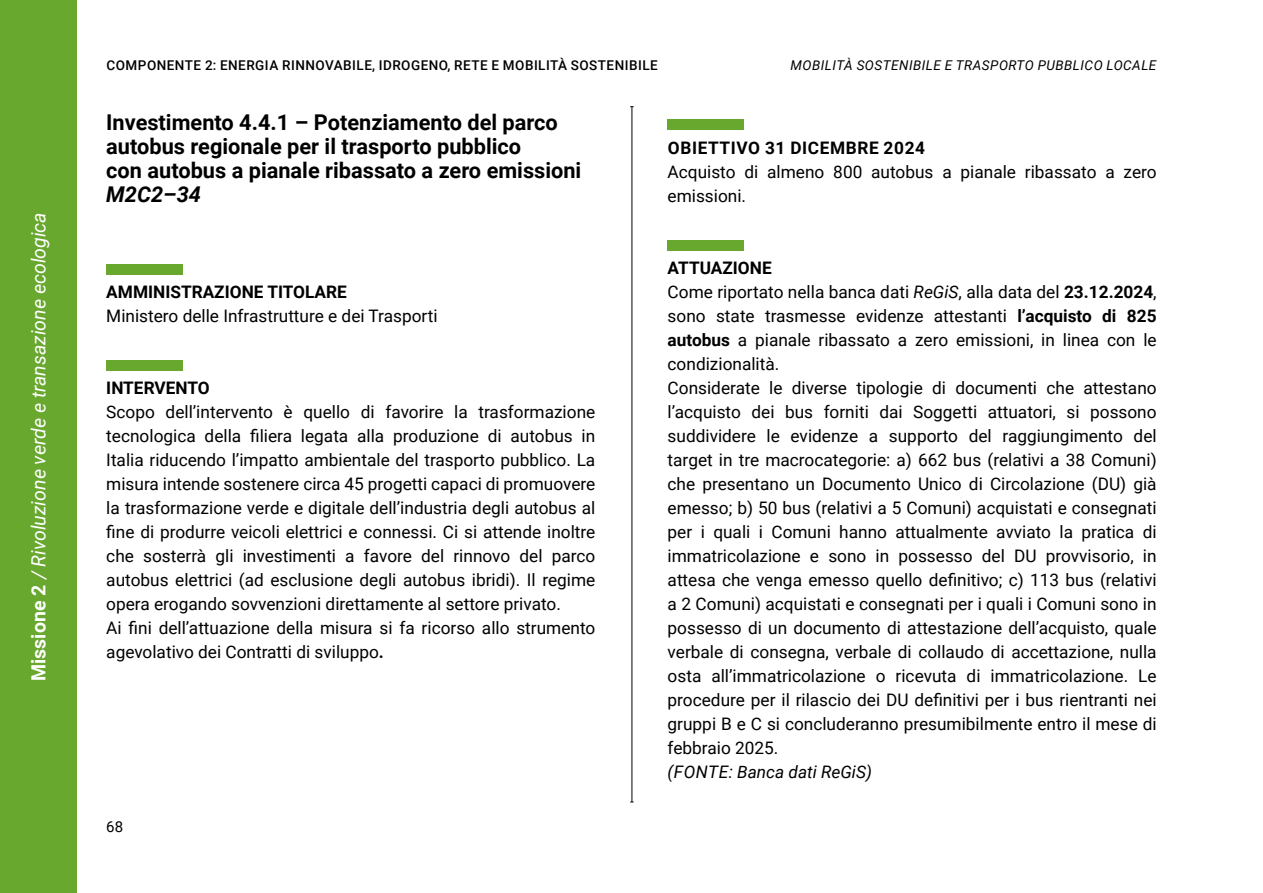
<style>
.page{position:relative;width:1263px;height:893px;background:#fff}
.page>*{position:absolute;margin:0;border:0;box-sizing:border-box;transform-origin:0 0}
.t1{font:700 21.75px/24px "Roboto";color:#000}
.t2{font:italic 700 21.75px "Roboto";color:#000}
.t3{font:italic 19.5px "Roboto";color:#fff}
.t4{font:17.25px/24px "Roboto";color:#000}
.t5{font:700 17.25px "Roboto";color:#000}
.t6{font:700 17.25px "Roboto";letter-spacing:.035em;color:#000}
.t7{font:italic 17.25px "Roboto";color:#000}
.t8{font:15px "Roboto";color:#000}
.t9{font:500 13.5px "Roboto";letter-spacing:.035em;color:#000}
.t10{font:italic 13.5px "Roboto";letter-spacing:.035em;color:#000}
.s1{font-weight:700;font-style:normal}
.s2{font-weight:700}
.s3{font-style:italic}
</style>
<div class="page">
<div style="left:0;top:0;width:77px;height:893px;background:#69a82f"></div>
<hr style="left:631px;top:107px;width:1px;height:695px;background:#000">
<div style="left:106px;top:264px;width:77px;height:10px;background:#69a82f"></div>
<div style="left:668px;top:120px;width:76px;height:10px;background:#69a82f"></div>
<div style="left:668px;top:240px;width:76px;height:10px;background:#69a82f"></div>
<div style="left:106px;top:360px;width:77px;height:10px;background:#69a82f"></div>
<p class="t3" style="left:25px;top:681px;width:470px;rotate:-90deg"><span class="s1">Missione 2</span> / Rivoluzione verde e transazione ecologica</p>
<p class="t9" style="left:107px;top:55px;width:553px">COMPONENTE 2: ENERGIA RINNOVABILE, IDROGENO, RETE E MOBILITÀ SOSTENIBILE</p>
<p class="t10" style="left:791px;top:55px;width:367px">MOBILITÀ SOSTENIBILE E TRASPORTO PUBBLICO LOCALE</p>
<p class="t1" style="left:106px;top:110px;width:477px">Investimento 4.4.1 – Potenziamento del parco autobus regionale per il trasporto pubblico<br>con autobus a pianale ribassato a zero emissioni</p>
<p class="t2" style="left:106px;top:179px;width:96px">M2C2–34</p>
<p class="t5" style="left:106px;top:279px;width:242px">AMMINISTRAZIONE TITOLARE</p>
<p class="t4" style="left:106px;top:303px;width:333px">Ministero delle Infrastrutture e dei Trasporti</p>
<p class="t5" style="left:106px;top:375px;width:105px">INTERVENTO</p>
<p class="t4" style="left:106px;top:399px;width:490px">Scopo dell’intervento è quello di favorire la trasformazione tecnologica della filiera legata alla produzione di autobus in Italia riducendo l’impatto ambientale del trasporto pubblico. La misura intende sostenere circa 45 progetti capaci di promuovere la trasformazione verde e digitale dell’industria degli autobus al fine di produrre veicoli elettrici e connessi. Ci si attende inoltre che sosterrà gli investimenti a favore del rinnovo del parco autobus elettrici (ad esclusione degli autobus ibridi). Il regime opera erogando sovvenzioni direttamente al settore privato.<br>Ai fini dell’attuazione della misura si fa ricorso allo strumento agevolativo dei Contratti di sviluppo<span class="s2">.</span></p>
<p class="t8" style="left:106px;top:816px;width:18px">68</p>
<p class="t6" style="left:668px;top:136px;width:259px">OBIETTIVO 31 DICEMBRE 2024</p>
<p class="t4" style="left:668px;top:159px;width:490px">Acquisto di almeno 800 autobus a pianale ribassato a zero emissioni.</p>
<p class="t4" style="left:668px;top:255px;width:491px"><span class="s2">ATTUAZIONE<br></span>Come riportato nella banca dati <span class="s3">ReGiS</span>, alla data del <span class="s2">23.12.2024</span>, sono state trasmesse evidenze attestanti <span class="s2">l’acquisto di 825 autobus</span> a pianale ribassato a zero emissioni, in linea con le condizionalità.<br>Considerate le diverse tipologie di documenti che attestano l’acquisto dei bus forniti dai Soggetti attuatori, si possono suddividere le evidenze a supporto del raggiungimento del target in tre macrocategorie: a) 662 bus (relativi a 38 Comuni) che presentano un Documento Unico di Circolazione (DU) già emesso; b) 50 bus (relativi a 5 Comuni) acquistati e consegnati per i quali i Comuni hanno attualmente avviato la pratica di immatricolazione e sono in possesso del DU provvisorio, in attesa che venga emesso quello definitivo; c) 113 bus (relativi a 2 Comuni) acquistati e consegnati per i quali i Comuni sono in possesso di un documento di attestazione dell’acquisto, quale verbale di consegna, verbale di collaudo di accettazione, nulla osta all’immatricolazione o ricevuta di immatricolazione. Le procedure per il rilascio dei DU definitivi per i bus rientranti nei gruppi B e C si concluderanno presumibilmente entro il mese di febbraio 2025.</p>
<p class="t7" style="left:668px;top:760px;width:206px">(FONTE: Banca dati ReGiS)</p>
</div>
